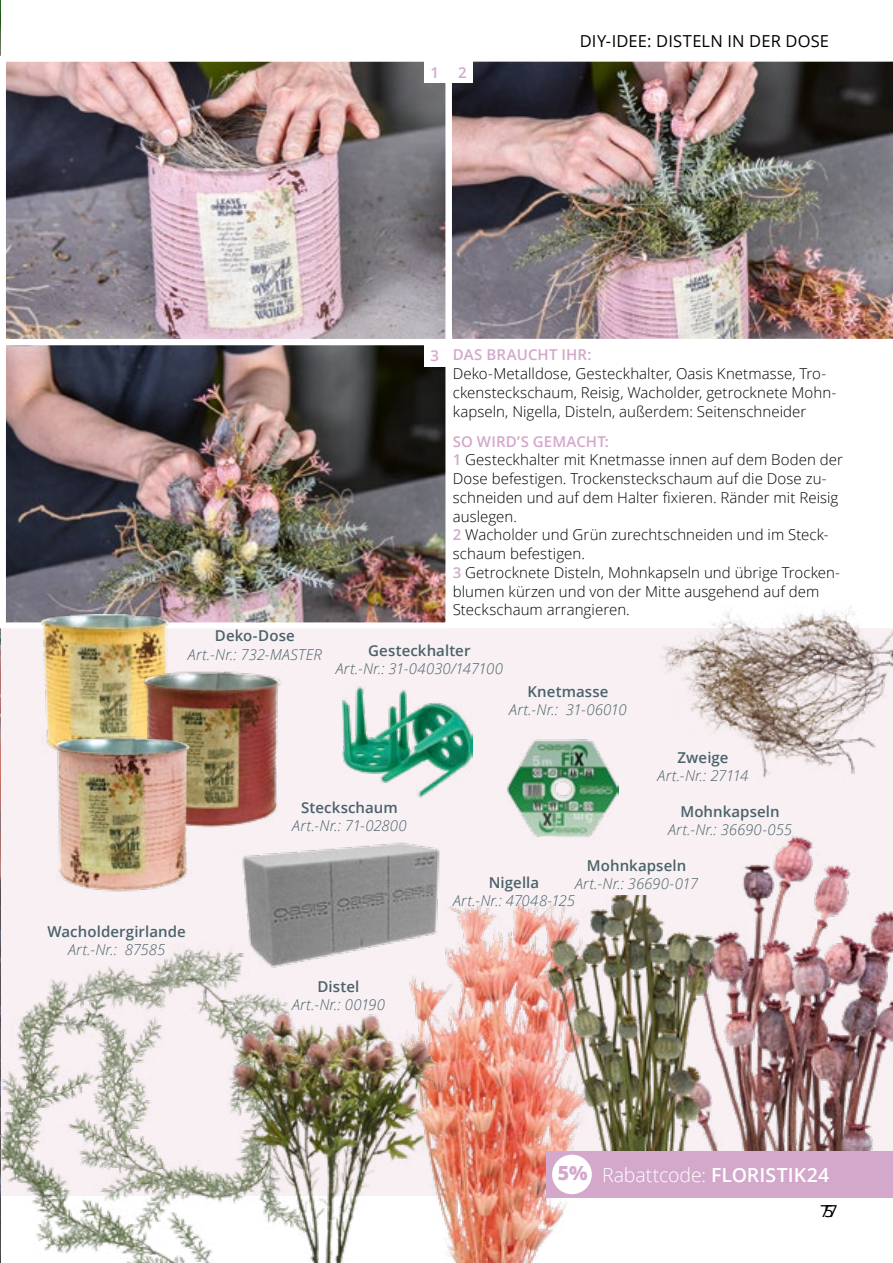
<style>
.page{position:relative;width:893px;height:1263px;background:#fff}
.page>*{position:absolute;margin:0;border:0;box-sizing:border-box;transform-origin:0 0}
.t1{font:300 19.5px "Open Sans";color:#fff}
.t2{font:16.5px "Open Sans";letter-spacing:.01em;color:#000}
.t3{font:300 15px/18.8px "Open Sans";letter-spacing:.005em;color:#000}
.t4{font:italic 300 15px "Open Sans";letter-spacing:.005em;color:#49626b}
.t5{font:600 15px "Open Sans";letter-spacing:.005em;color:#49626b}
.t6{font:600 15px "Open Sans";letter-spacing:.005em;color:#d3a8cb}
.t7{font:italic 300 15px "Open Sans";letter-spacing:-.025em;color:#49626b}
.s1{font-weight:600;color:#d3a8cb}
.s2{font-weight:800;color:#d3a8cb}
.s3{font-weight:600}
</style>
<div class="page">
<img style="left:0;top:0;width:1px;height:943px">
<div style="left:1px;top:628px;width:892px;height:567px;background:#f8f0f2"></div>
<img style="left:7px;top:63px;width:437px;height:558px">
<div style="left:0;top:56px;width:451px;height:289px;border:6px solid #fff"></div>
<div style="left:0;top:339px;width:451px;height:289px;border:6px solid #fff"></div>
<img style="left:446px;top:56px;width:447px;height:289px">
<div style="left:424px;top:61px;width:21px;height:22px;background:#fff"></div>
<div style="left:452px;top:61px;width:21px;height:22px;background:#fff"></div>
<div style="left:424px;top:345px;width:22px;height:21px;background:#fff"></div>
<img style="left:742px;top:836px;width:151px;height:315px">
<img style="left:409px;top:903px;width:280px;height:360px">
<img style="left:534px;top:895px;width:222px;height:279px">
<div style="left:547px;top:1151px;width:346px;height:46px;background:#d3a8cb"></div>
<div style="left:552px;top:1155px;width:40px;height:39px;background:#fff;border-radius:50%"></div>
<img style="left:41px;top:614px;width:129px;height:134px">
<img style="left:145px;top:658px;width:137px;height:170px">
<img style="left:662px;top:606px;width:231px;height:172px">
<img style="left:507px;top:739px;width:111px;height:98px">
<img style="left:342px;top:686px;width:130px;height:112px">
<img style="left:0;top:943px;width:288px;height:320px">
<img style="left:224px;top:1011px;width:229px;height:252px">
<img style="left:53px;top:731px;width:139px;height:161px">
<img style="left:235px;top:842px;width:213px;height:129px">
<p class="t6" style="left:431px;top:62px;width:10px">1</p>
<p class="t6" style="left:458px;top:62px;width:10px">2</p>
<p class="t2" style="left:580px;top:29px;width:251px">DIY-IDEE: DISTELN IN DER DOSE</p>
<p class="t5" style="left:215px;top:625px;width:81px">Deko-Dose</p>
<p class="t4" style="left:188px;top:644px;width:135px">Art.-Nr.: 732-MASTER</p>
<p class="t6" style="left:431px;top:346px;width:10px">3</p>
<p class="t6" style="left:453px;top:345px;width:140px">DAS BRAUCHT IHR:</p>
<p class="t3" style="left:453px;top:364px;width:385px">Deko-Metalldose, Gesteckhalter, Oasis Knetmasse, Tro&shy;ckensteckschaum, Reisig, Wacholder, getrocknete Mohn&shy;kapseln, Nigella, Disteln, außerdem: Seitenschneider</p>
<p class="t3" style="left:453px;top:431px;width:392px"><span class="s1">SO WIRD’S GEMACHT:<br>1</span> Gesteckhalter mit Knetmasse innen auf dem Boden der Dose befestigen. Trockensteckschaum auf die Dose zu&shy;schneiden und auf dem Halter fixieren. Ränder mit Reisig auslegen.<br><span class="s1">2</span> Wacholder und Grün zurechtschneiden und im Steck&shy;schaum befestigen.<br><span class="s1">3</span> Getrocknete Disteln, Mohnkapseln und übrige Trocken&shy;blumen kürzen und von der Mitte ausgehend auf dem Steckschaum arrangieren.</p>
<p class="t5" style="left:368px;top:640px;width:104px">Gesteckhalter</p>
<p class="t4" style="left:336px;top:658px;width:169px">Art.-Nr.: 31-04030/147100</p>
<p class="t5" style="left:527px;top:681px;width:83px">Knetmasse</p>
<p class="t4" style="left:509px;top:699px;width:119px">Art.-Nr.: 31-06010</p>
<p class="t5" style="left:677px;top:747px;width:53px">Zweige</p>
<p class="t7" style="left:658px;top:765px;width:92px">Art.-Nr.: 27114</p>
<p class="t5" style="left:47px;top:921px;width:140px">Wacholdergirlande</p>
<p class="t4" style="left:68px;top:939px;width:99px">Art.-Nr.: 87585</p>
<p class="t5" style="left:301px;top:797px;width:98px">Steckschaum</p>
<p class="t4" style="left:292px;top:815px;width:116px">Art.-Nr.: 71-02800</p>
<p class="t5" style="left:317px;top:976px;width:43px">Distel</p>
<p class="t4" style="left:292px;top:994px;width:95px">Art.-Nr.: 00190</p>
<p class="t5" style="left:680px;top:801px;width:101px">Mohnkapseln</p>
<p class="t4" style="left:668px;top:819px;width:125px">Art.-Nr.: 36690-055</p>
<p class="t5" style="left:587px;top:855px;width:101px">Mohnkapseln</p>
<p class="t4" style="left:575px;top:873px;width:124px">Art.-Nr.: 36690-017</p>
<p class="t5" style="left:489px;top:872px;width:52px">Nigella</p>
<p class="t4" style="left:453px;top:890px;width:123px">Art.-Nr.: 47048-125</p>
<h1 class="t1" style="left:558px;top:1161px;width:273px"><span class="s2">5%</span> Rabattcode: <span class="s3">FLORISTIK24</span></h1>
<p class="t2" style="left:820px;top:1200px;width:19px">757</p>
</div>
